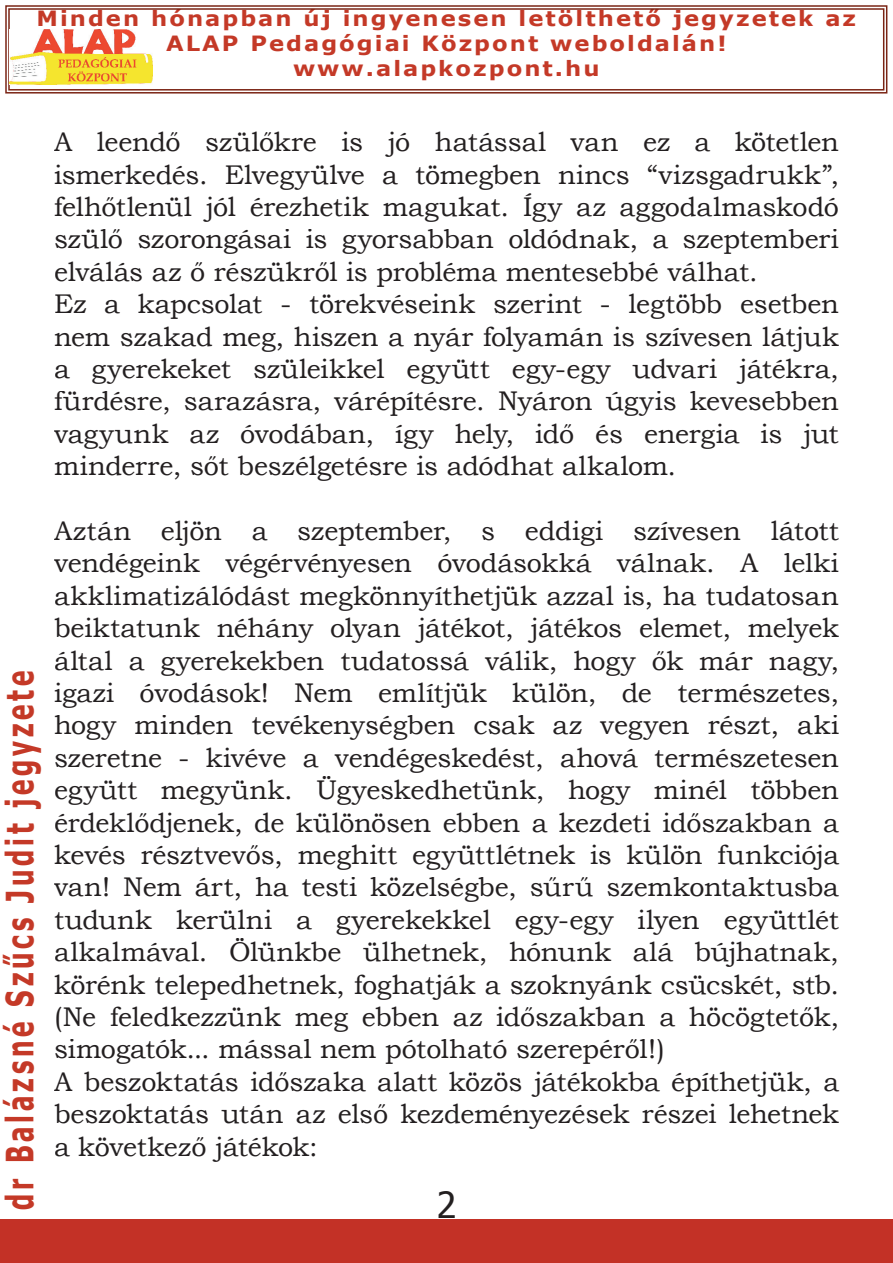
<style>
.page{position:relative;width:893px;height:1263px;background:#fff}
.page>*{position:absolute;margin:0;border:0;box-sizing:border-box;transform-origin:0 0}
.t1{font:700 37.5px "Tahoma";letter-spacing:.15em;color:#c43927;scale:.68 1}
.t2{font:36px "Tahoma";color:#231f20}
.t3{font:27px/32.4px "Bookman Old Style";letter-spacing:-.01em;color:#231f20}
.t4{font:700 21px/25.2px "Verdana";letter-spacing:.09em;color:#c43927;text-align:center;scale:1.08 1}
</style>
<div class="page">
<svg style="left:5px;top:5px;width:882px;height:89px"></svg>
<svg style="left:8px;top:8px;width:876px;height:83px"></svg>
<img style="left:10px;top:29px;width:143px;height:55px">
<div style="left:0;top:1219px;width:893px;height:44px;background:#c33126"></div>
<p class="t4" style="left:36px;top:5px;width:760px">Minden hónapban új ingyenesen letölthető jegyzetek az<br>ALAP Pedagógiai Központ weboldalán! www.alapkozpont.hu</p>
<h1 class="t1" style="left:-6px;top:1210px;width:794px;rotate:-90deg">dr Balázsné Szűcs Judit jegyzete</h1>
<p class="t3" style="left:54px;top:126px;width:786px">A leendő szülőkre is jó hatással van ez a kötetlen ismerkedés. Elvegyülve a tömegben nincs “vizsgadrukk”, felhőtlenül jól érezhetik magukat. Így az aggodalmaskodó szülő szorongásai is gyorsabban oldódnak, a szeptemberi elválás az ő részükről is probléma mentesebbé válhat.<br>Ez a kapcsolat - törekvéseink szerint - legtöbb esetben nem szakad meg, hiszen a nyár folyamán is szívesen látjuk a gyerekeket szüleikkel együtt egy-egy udvari játékra, fürdésre, sarazásra, várépítésre. Nyáron úgyis kevesebben vagyunk az óvodában, így hely, idő és energia is jut minderre, sőt beszélgetésre is adódhat alkalom.</p>
<p class="t3" style="left:54px;top:515px;width:787px">Aztán eljön a szeptember, s eddigi szívesen látott vendégeink végérvényesen óvodásokká válnak. A lelki akklimatizálódást megkönnyíthetjük azzal is, ha tudatosan beiktatunk néhány olyan játékot, játékos elemet, melyek által a gyerekekben tudatossá válik, hogy ők már nagy, igazi óvodások! Nem említjük külön, de természetes, hogy minden tevékenységben csak az vegyen részt, aki szeretne - kivéve a vendégeskedést, ahová természetesen együtt megyünk. Ügyeskedhetünk, hogy minél többen érdeklődjenek, de különösen ebben a kezdeti időszakban a kevés résztvevős, meghitt együttlétnek is külön funkciója van! Nem árt, ha testi közelségbe, sűrű szemkontaktusba tudunk kerülni a gyerekekkel egy-egy ilyen együttlét alkalmával. Ölünkbe ülhetnek, hónunk alá bújhatnak, körénk telepedhetnek, foghatják a szoknyánk csücskét, stb. (Ne feledkezzünk meg ebben az időszakban a höcögtetők, simogatók... mással nem pótolható szerepéről!)<br>A beszoktatás időszaka alatt közös játékokba építhetjük, a beszoktatás után az első kezdeményezések részei lehetnek a következő játékok:</p>
<h2 class="t2" style="left:437px;top:1181px;width:21px">2</h2>
</div>
